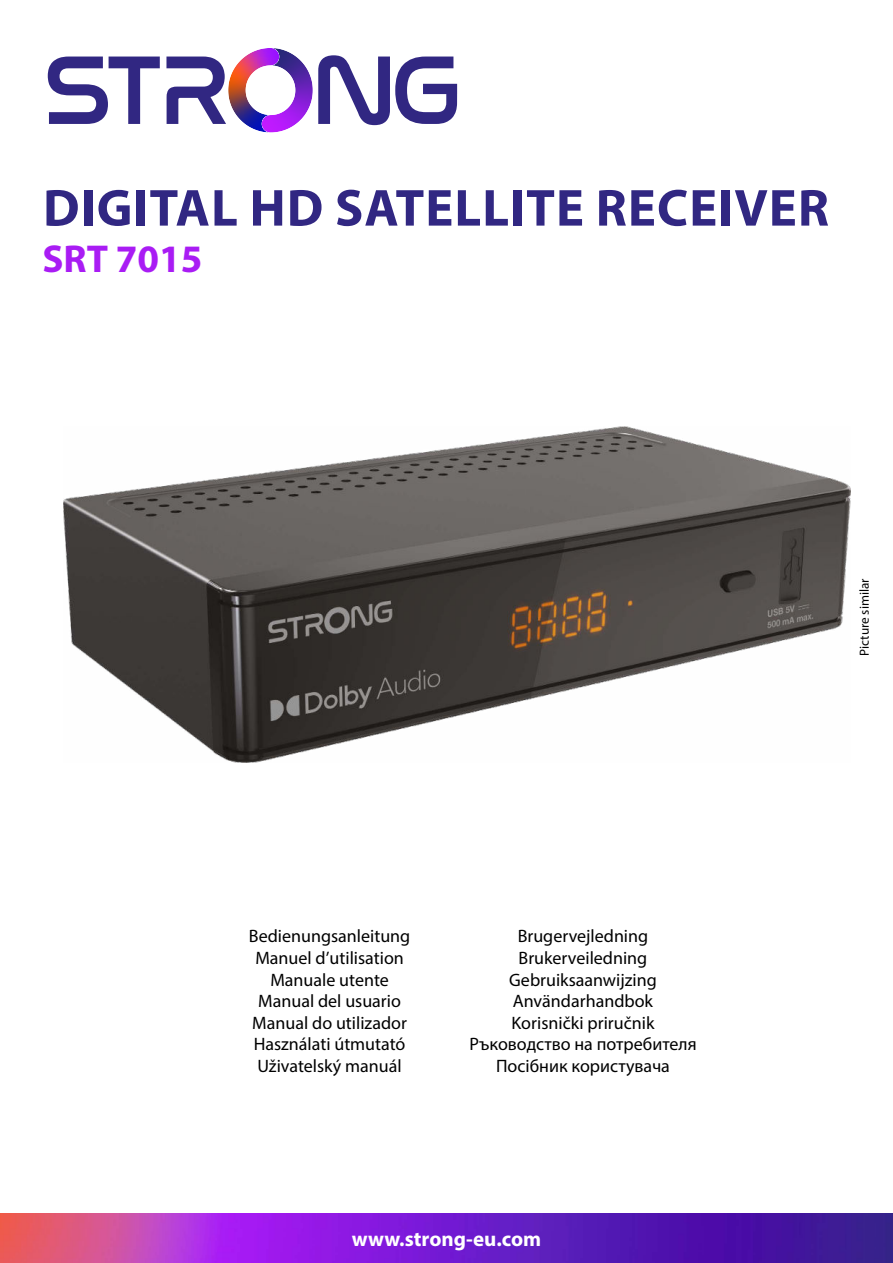
<style>
.page{position:relative;width:893px;height:1263px;background:#fff}
.page>*{position:absolute;margin:0;border:0;box-sizing:border-box;transform-origin:0 0}
.t1{font:700 52.5px "Myriad Pro";letter-spacing:.02em;color:#312782}
.t2{font:700 39px "Myriad Pro";color:#a91cf4}
.t3{font:700 21px "Myriad Pro";color:#fff}
.t4{font:18px/21.6px "Myriad Pro";color:#000;text-align:center}
.t5{font:13.2px "Myriad Pro";color:#000}
</style>
<div class="page">
<img style="left:64px;top:427px;width:786px;height:335px">
<svg style="left:48px;top:57px;width:112px;height:67px"></svg>
<svg style="left:318px;top:55px;width:139px;height:70px"></svg>
<svg style="left:166px;top:48px;width:129px;height:85px"></svg>
<img style="left:0;top:1213px;width:893px;height:50px">
<h1 class="t1" style="left:43px;top:189px;width:787px">DIGITAL HD SATELLITE RECEIVER</h1>
<h2 class="t2" style="left:43px;top:245px;width:162px">SRT 7015</h2>
<p class="t4" style="left:249px;top:927px;width:163px">Bedienungsanleitung<br>Manuel d’utilisation<br>Manuale utente<br>Manual del usuario<br>Manual do utilizador<br>Használati útmutató<br>Uživatelský manuál</p>
<p class="t4" style="left:469px;top:927px;width:229px">Brugervejledning<br>Brukerveiledning<br>Gebruiksaanwijzing<br>Användarhandbok<br>Korisnički priručnik<br>Ръководство на потребителя<br>Посібник користувача</p>
<p class="t3" style="left:352px;top:1231px;width:191px">www.strong-eu.com</p>
<p class="t5" style="left:859px;top:656px;width:79px;rotate:-90deg">Picture similar</p>
</div>
